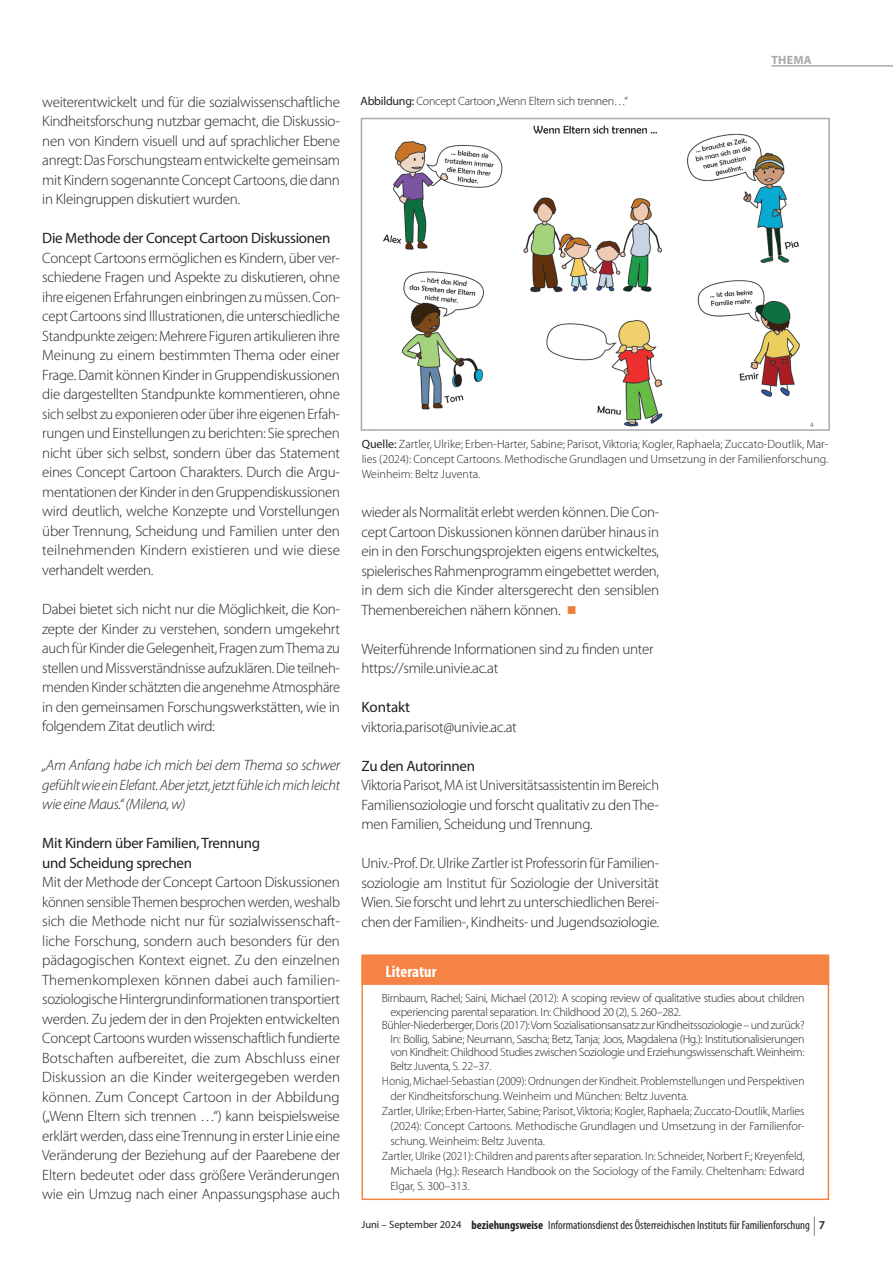
<style>
.page{position:relative;width:893px;height:1263px;background:#fff}
.page>*{position:absolute;margin:0;border:0;box-sizing:border-box;transform-origin:0 0}
.t1{font:700 condensed 16.5px "Myriad Pro";color:#fff}
.Infotext{font:300 15px/19.5px "Myriad Pro";letter-spacing:-.02em;color:#231f20;text-align:justify}
.Infotext-2{font:300 15px/19.5px "Myriad Pro";letter-spacing:-.02em;color:#231f20;text-align:justify;scale:.96 1}
.Infotext-3{font:italic 300 15px/19.5px "Myriad Pro";letter-spacing:-.02em;color:#231f20;text-align:justify}
.Infotext-4{font:15px "Myriad Pro";letter-spacing:-.02em;color:#231f20}
.Infotext-5{font:15px "Myriad Pro";color:#231f20}
.Literatur{font:300 12px/15px "Myriad Pro";letter-spacing:-.01em;color:#231f20;text-align:justify}
.Infotext-6{font:300 12px/15px "Myriad Pro";color:#231f20;text-align:justify}
.Literatur-2{font:300 12px/13.5px "Myriad Pro";letter-spacing:-.03em;color:#231f20}
.Literatur-3{font:300 12px/15px "Myriad Pro";letter-spacing:-.01em;color:#231f20;scale:.96 1}
.t2{font:condensed 12px "Myriad Pro";color:#231f20}
.Bildtext{font:300 12px "Myriad Pro";letter-spacing:-.02em;color:#231f20}
.t3{font:700 12px "Myriad Pro";letter-spacing:.02em;color:#a8a9ad}
.s1{font-weight:400}
.s2{color:#ed813c}
.s3{font-stretch:normal;font-size:10.5px}
.s4{font-weight:700}
.s5{font-weight:600;font-stretch:normal}
</style>
<div class="page">
<div style="left:361px;top:957px;width:468px;height:243px;border:2px solid #f58345"></div>
<div style="left:362px;top:955px;width:466px;height:29px;background:#f58345"></div>
<div style="left:361px;top:954px;width:468px;height:31px;border:2px solid #f58345"></div>
<img style="left:383px;top:125px;width:431px;height:302px">
<div style="left:361px;top:118px;width:469px;height:313px;border:2px solid #a8a9ad"></div>
<hr style="left:771px;top:66px;width:122px;height:1px;background:#808285">
<svg style="left:814px;top:1216px;width:1px;height:20px"></svg>
<p class="Infotext" style="left:42px;top:92px;width:299px">weiterentwickelt und für die sozialwissenschaftliche Kindheitsforschung nutzbar gemacht, die Diskussio&shy;nen von Kindern visuell und auf sprachlicher Ebene anregt: Das Forschungsteam entwickelte gemeinsam mit Kindern sogenannte Concept Cartoons, die dann in Kleingruppen diskutiert wurden.</p>
<p class="Infotext-4" style="left:42px;top:229px;width:290px">Die Methode der Concept Cartoon Diskussionen</p>
<p class="Infotext" style="left:42px;top:248px;width:299px">Concept Cartoons ermöglichen es Kindern, über ver&shy;schiedene Fragen und Aspekte zu diskutieren, ohne ihre eigenen Erfahrungen einbringen zu müssen. Con&shy;cept Cartoons sind Illustrationen, die unterschiedliche Standpunkte zeigen: Mehrere Figuren artikulieren ihre Meinung zu einem bestimmten Thema oder einer Frage. Damit können Kinder in Gruppendiskussionen die dargestellten Standpunkte kommentieren, ohne sich selbst zu exponieren oder über ihre eigenen Erfah&shy;rungen und Einstellungen zu berichten: Sie sprechen nicht über sich selbst, sondern über das Statement eines Concept Cartoon Charakters. Durch die Argu&shy;mentationen der Kinder in den Gruppendiskussionen wird deutlich, welche Konzepte und Vorstellungen über Trennung, Scheidung und Familien unter den teilnehmenden Kindern existieren und wie diese verhandelt werden.</p>
<p class="Infotext" style="left:42px;top:599px;width:299px">Dabei bietet sich nicht nur die Möglichkeit, die Kon&shy;zepte der Kinder zu verstehen, sondern umgekehrt auch für Kinder die Gelegenheit, Fragen zum Thema zu stellen und Missverständnisse aufzuklären. Die teilneh&shy;menden Kinder schätzten die angenehme Atmosphäre in den gemeinsamen Forschungswerkstätten, wie in folgendem Zitat deutlich wird:</p>
<p class="Infotext-3" style="left:42px;top:756px;width:299px">„Am Anfang habe ich mich bei dem Thema so schwer gefühlt wie ein Elefant. Aber jetzt, jetzt fühle ich mich leicht wie eine Maus.“ (Milena, w)</p>
<p class="Infotext-4" style="left:42px;top:834px;width:219px">Mit Kindern über Familien, Trennung</p>
<p class="Infotext-4" style="left:42px;top:853px;width:151px">und Scheidung sprechen</p>
<p class="Infotext" style="left:42px;top:872px;width:299px">Mit der Methode der Concept Cartoon Diskussionen können sensible Themen besprochen werden, weshalb sich die Methode nicht nur für sozialwissenschaft&shy;liche Forschung, sondern auch besonders für den pädagogischen Kontext eignet. Zu den einzelnen Themenkomplexen können dabei auch familien&shy;soziologische Hintergrundinformationen transportiert werden. Zu jedem der in den Projekten entwickelten Concept Cartoons wurden wissenschaftlich fundierte Botschaften aufbereitet, die zum Abschluss einer Diskussion an die Kinder weitergegeben werden können. Zum Concept Cartoon in der Abbildung („Wenn Eltern sich trennen …“) kann beispielsweise erklärt werden, dass eine Trennung in erster Linie eine Veränderung der Beziehung auf der Paarebene der Eltern bedeutet oder dass größere Veränderungen wie ein Umzug nach einer Anpassungsphase auch</p>
<p class="Bildtext" style="left:361px;top:95px;width:269px"><span class="s1">Abbildung:</span> Concept Cartoon „Wenn Eltern sich trennen…“</p>
<p class="t3" style="left:771px;top:52px;width:42px">THEMA</p>
<p class="Infotext-6" style="left:362px;top:437px;width:468px"><span class="s1">Quelle:</span> Zartler, Ulrike; Erben-Harter, Sabine; Parisot, Viktoria; Kogler, Raphaela; Zuccato-Doutlik, Mar&shy;lies (2024): Concept Cartoons. Methodische Grundlagen und Umsetzung in der Familienforschung.<br>Weinheim: Beltz Juventa.</p>
<p class="Infotext" style="left:361px;top:503px;width:299px">wieder als Normalität erlebt werden können. Die Con&shy;cept Cartoon Diskussionen können darüber hinaus in ein in den Forschungsprojekten eigens entwickeltes, spielerisches Rahmenprogramm eingebettet werden, in dem sich die Kinder altersgerecht den sensiblen Themenbereichen nähern können. <span class="s2">■</span></p>
<p class="Infotext" style="left:361px;top:639px;width:294px">Weiterführende Informationen sind zu finden unter</p>
<p class="Infotext" style="left:361px;top:659px;width:138px">https://smile.univie.ac.at</p>
<p class="Infotext-5" style="left:361px;top:698px;width:50px">Kontakt</p>
<p class="Infotext" style="left:361px;top:717px;width:157px">viktoria.parisot@univie.ac.at</p>
<p class="Infotext-4" style="left:361px;top:756px;width:115px">Zu den Autorinnen</p>
<p class="Infotext-2" style="left:361px;top:776px;width:312px">Viktoria Parisot, MA ist Universitätsassistentin im Bereich Familiensoziologie und forscht qualitativ zu den The&shy;men Familien, Scheidung und Trennung.</p>
<p class="Infotext" style="left:361px;top:854px;width:299px">Univ.-Prof. Dr. Ulrike Zartler ist Professorin für Familien&shy;soziologie am Institut für Soziologie der Universität Wien. Sie forscht und lehrt zu unterschiedlichen Berei&shy;chen der Familien-, Kindheits- und Jugendsoziologie.</p>
<p class="t1" style="left:386px;top:961px;width:52px">Literatur</p>
<p class="Literatur-2" style="left:390px;top:992px;width:416px;text-indent:-9px">Birnbaum, Rachel; Saini, Michael (2012): A scoping review of qualitative studies about children experiencing parental separation. In: Childhood 20 (2), S. 260–282.</p>
<p class="Literatur" style="left:390px;top:1019px;width:416px;line-height:13.5px;text-indent:-9px">Bühler-Niederberger, Doris (2017): Vom Sozialisationsansatz zur Kindheitssoziologie – und zurück?<br>In: Bollig, Sabine; Neumann, Sascha; Betz, Tanja; Joos, Magdalena (Hg.): Institutionalisierungen von Kindheit: Childhood Studies zwischen Soziologie und Erziehungswissenschaft. Weinheim:<br>Beltz Juventa, S. 22–37.</p>
<p class="Literatur-3" style="left:390px;top:1073px;width:433px;text-indent:-9px">Honig, Michael-Sebastian (2009): Ordnungen der Kindheit. Problemstellungen und Perspektiven der Kindheitsforschung. Weinheim und München: Beltz Juventa.</p>
<p class="Literatur" style="left:390px;top:1103px;width:416px;text-indent:-9px">Zartler, Ulrike; Erben-Harter, Sabine; Parisot, Viktoria; Kogler, Raphaela; Zuccato-Doutlik, Marlies (2024): Concept Cartoons. Methodische Grundlagen und Umsetzung in der Familienfor&shy;schung. Weinheim: Beltz Juventa.</p>
<p class="Literatur" style="left:390px;top:1148px;width:416px;text-indent:-9px">Zartler, Ulrike (2021): Children and parents after separation. In: Schneider, Norbert F.; Kreyenfeld, Michaela (Hg.): Research Handbook on the Sociology of the Family. Cheltenham: Edward Elgar, S. 300–313.</p>
<p class="t2" style="left:361px;top:1217px;width:465px"><span class="s3">Juni – September 2024</span> <span class="s4">beziehungsweise</span> Informationsdienst des Österreichischen Instituts für Familienforschung <span class="s5">7</span></p>
</div>
